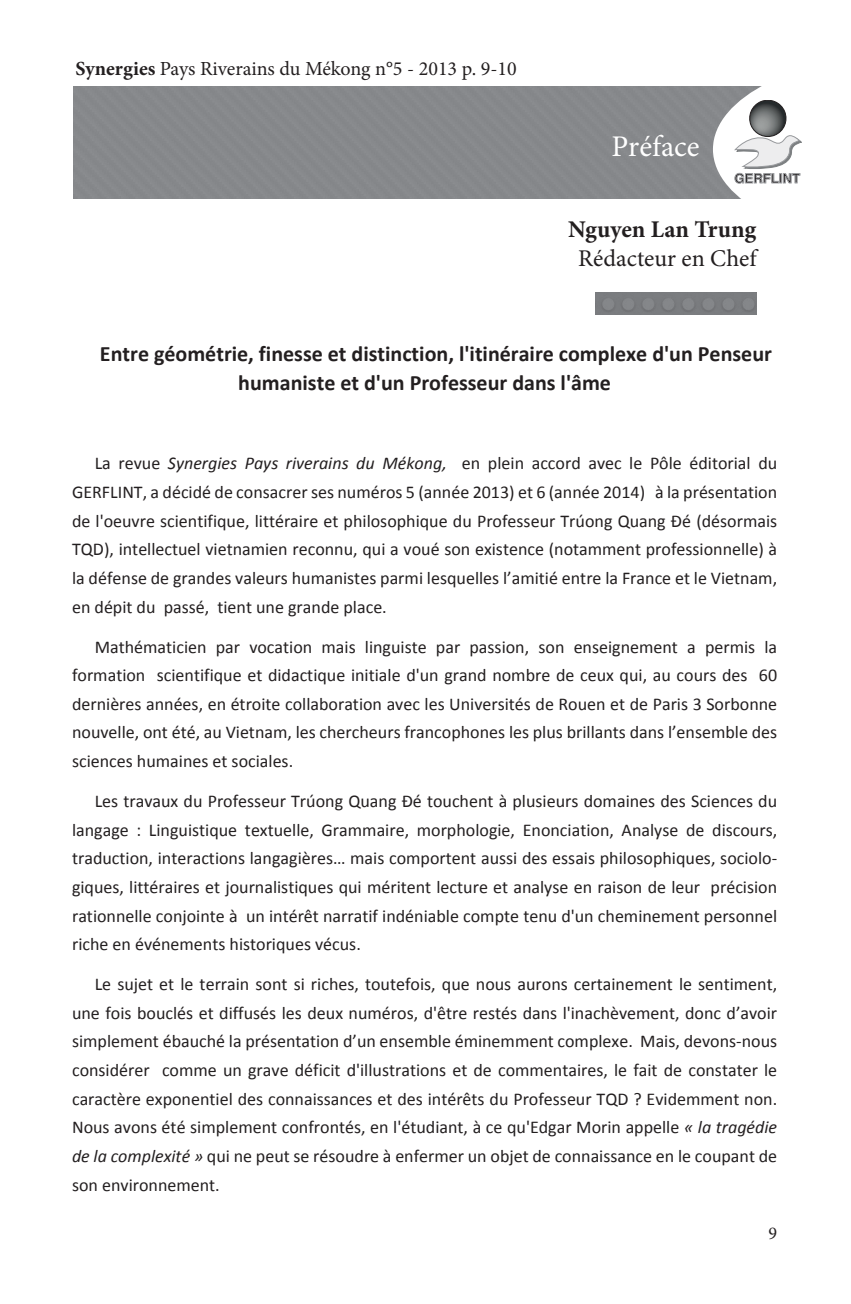
<style>
.page{position:relative;width:851px;height:1304px;background:#fff}
.page>*{position:absolute;margin:0;border:0;box-sizing:border-box;transform-origin:0 0}
.t1{font:30px "Minion Pro";color:#fff}
.Profession_de_l_aute{font:24px "Minion Pro";color:#231f20}
.Nom_de_l_auteur{font:700 24px "Minion Pro";letter-spacing:-.005em;color:#231f20}
.Article_Vietnanien{font:700 22px/28.6px "Calibri";color:#231f20}
.t2{font:20px "Minion Pro";letter-spacing:-.005em;color:#231f20}
.Article_Vietnanien-2{font:18px/28.6px "Calibri";color:#231f20;text-align:justify}
.t3{font:18px "Minion Pro";color:#231f20}
.t4{font:700 13.2px "Helvetica";color:#231f20}
.s1{font-weight:700}
.s2{font-style:italic}
</style>
<div class="page">
<img style="left:595px;top:293px;width:161px;height:22px">
<svg style="left:712px;top:86px;width:90px;height:113px"></svg>
<p class="t2" style="left:76px;top:56px;width:442px"><span class="s1">Synergies</span> Pays Riverains du Mékong n°5 - 2013 p. 9-10</p>
<p class="t1" style="left:611px;top:127px;width:90px">Préface</p>
<p class="t4" style="left:734px;top:170px;width:67px">GERFLINT</p>
<p class="Nom_de_l_auteur" style="left:568px;top:213px;width:190px">Nguyen Lan Trung</p>
<p class="Profession_de_l_aute" style="left:578px;top:242px;width:180px">Rédacteur en Chef</p>
<p class="Article_Vietnanien" style="left:238px;top:339px;width:535px;text-indent:-138px">Entre géométrie, finesse et distinction, l'itinéraire complexe d'un Penseur humaniste et d'un Professeur dans l'âme</p>
<p class="Article_Vietnanien-2" style="left:72px;top:449px;width:706px;text-indent:23px">La revue <span class="s2">Synergies Pays riverains du Mékong,</span> en plein accord avec le Pôle éditorial du GERFLINT, a décidé de consacrer ses numéros 5 (année 2013) et 6 (année 2014) à la présentation de l'oeuvre scientifique, littéraire et philosophique du Professeur Trúong Quang Đé (désormais TQD), intellectuel vietnamien reconnu, qui a voué son existence (notamment professionnelle) à la défense de grandes valeurs humanistes parmi lesquelles l’amitié entre la France et le Vietnam, en dépit du passé, tient une grande place.</p>
<p class="Article_Vietnanien-2" style="left:72px;top:632px;width:706px;text-indent:23px">Mathématicien par vocation mais linguiste par passion, son enseignement a permis la formation scientifique et didactique initiale d'un grand nombre de ceux qui, au cours des 60 dernières années, en étroite collaboration avec les Universités de Rouen et de Paris 3 Sorbonne nouvelle, ont été, au Vietnam, les chercheurs francophones les plus brillants dans l’ensemble des sciences humaines et sociales.</p>
<p class="Article_Vietnanien-2" style="left:72px;top:787px;width:706px;text-indent:23px">Les travaux du Professeur Trúong Quang Đé touchent à plusieurs domaines des Sciences du langage : Linguistique textuelle, Grammaire, morphologie, Enonciation, Analyse de discours, traduction, interactions langagières… mais comportent aussi des essais philosophiques, sociolo&shy;giques, littéraires et journalistiques qui méritent lecture et analyse en raison de leur précision rationnelle conjointe à un intérêt narratif indéniable compte tenu d'un cheminement personnel riche en événements historiques vécus.</p>
<p class="Article_Vietnanien-2" style="left:72px;top:970px;width:706px;text-indent:23px">Le sujet et le terrain sont si riches, toutefois, que nous aurons certainement le sentiment, une fois bouclés et diffusés les deux numéros, d'être restés dans l'inachèvement, donc d’avoir simplement ébauché la présentation d’un ensemble éminemment complexe. Mais, devons-nous considérer comme un grave déficit d'illustrations et de commentaires, le fait de constater le caractère exponentiel des connaissances et des intérêts du Professeur TQD ? Evidemment non.<br>Nous avons été simplement confrontés, en l'étudiant, à ce qu'Edgar Morin appelle <span class="s2">« la tragédie de la complexité »</span> qui ne peut se résoudre à enfermer un objet de connaissance en le coupant de son environnement.</p>
<p class="t3" style="left:768px;top:1221px;width:10px">9</p>
</div>
